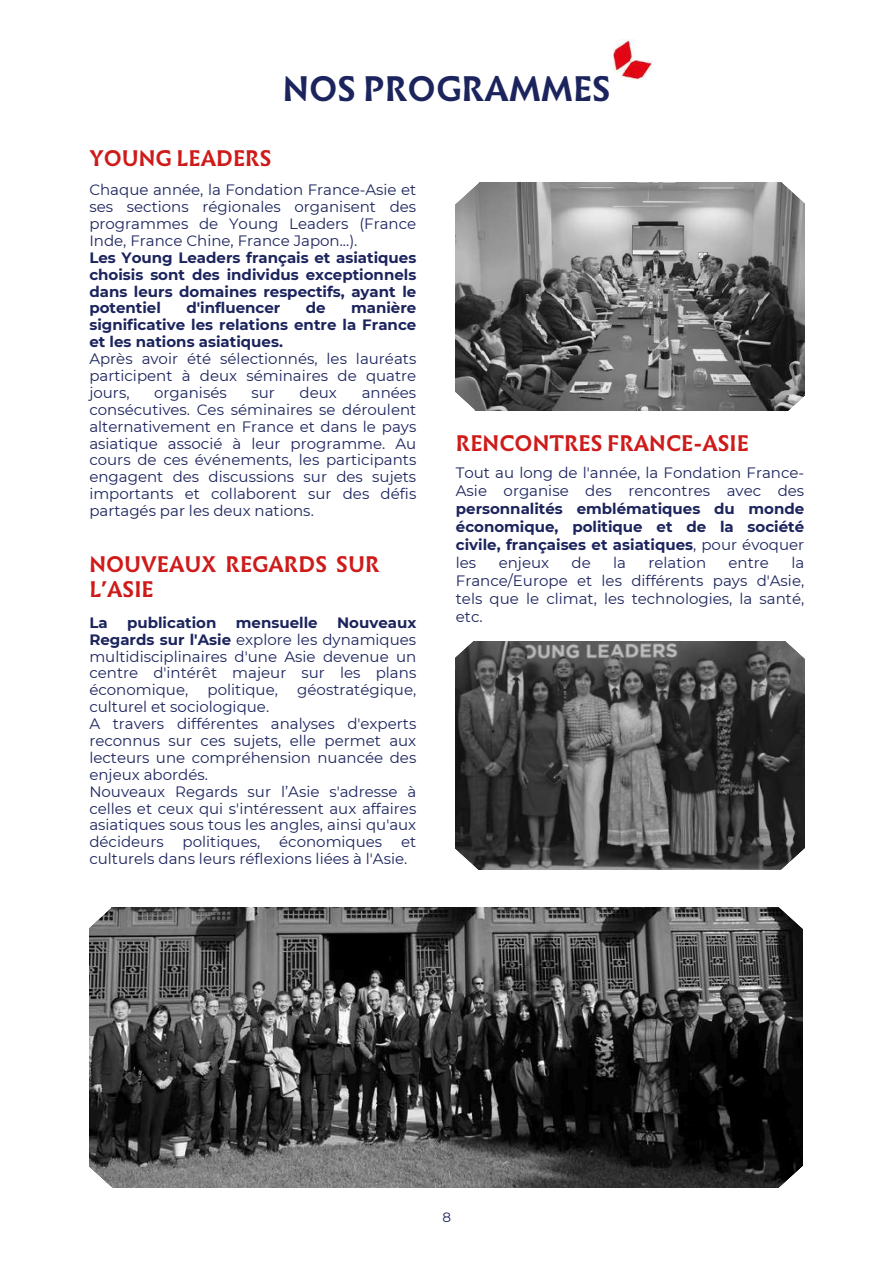
<style>
.page{position:relative;width:894px;height:1264px;background:#fff}
.page>*{position:absolute;margin:0;border:0;box-sizing:border-box;transform-origin:0 0}
.t1{font:700 33px "Infini";color:#1c245d}
.t2{font:700 21px/24.8px "Infini";color:#ce1b1a}
.t3{font:15px/16.8px "Montserrat";color:#1c245d;text-align:justify}
.t4{font:700 15px/16.8px "Montserrat";color:#1c245d;text-align:justify}
.t5{font:13.5px "Montserrat";color:#1c245d}
.s1{font-weight:700}
.s2{font-weight:400}
</style>
<div class="page">
<img style="left:455px;top:182px;width:348px;height:228px">
<img style="left:455px;top:641px;width:348px;height:228px">
<img style="left:613px;top:40px;width:39px;height:39px">
<img style="left:89px;top:907px;width:712px;height:280px">
<svg style="left:455px;top:182px;width:24px;height:26px"></svg>
<svg style="left:779px;top:392px;width:26px;height:19px"></svg>
<svg style="left:779px;top:182px;width:26px;height:25px"></svg>
<svg style="left:455px;top:384px;width:20px;height:27px"></svg>
<svg style="left:455px;top:641px;width:30px;height:20px"></svg>
<svg style="left:784px;top:641px;width:21px;height:27px"></svg>
<svg style="left:455px;top:845px;width:36px;height:25px"></svg>
<svg style="left:89px;top:907px;width:23px;height:26px"></svg>
<svg style="left:777px;top:1163px;width:26px;height:25px"></svg>
<svg style="left:777px;top:845px;width:28px;height:86px"></svg>
<svg style="left:89px;top:1163px;width:25px;height:25px"></svg>
<h1 class="t1" style="left:283px;top:63px;width:329px">NOS PROGRAMMES</h1>
<h2 class="t2" style="left:89px;top:146px;width:184px">YOUNG LEADERS</h2>
<p class="t3" style="left:89px;top:181px;width:328px">Chaque année, la Fondation France-Asie et ses sections régionales organisent des programmes de Young Leaders (France Inde, France Chine, France Japon...).</p>
<p class="t4" style="left:89px;top:249px;width:328px">Les Young Leaders français et asiatiques choisis sont des individus exceptionnels dans leurs domaines respectifs, ayant le potentiel</p>
<p class="t4" style="left:89px;top:300px;width:328px;text-indent:261px">manière significative les relations entre la France et les nations asiatiques.</p>
<p class="t3" style="left:89px;top:350px;width:328px">Après avoir été sélectionnés, les lauréats participent à deux séminaires de quatre jours,</p>
<p class="t4" style="left:186px;top:300px;width:95px">d'influencer</p>
<p class="t4" style="left:306px;top:300px;width:21px">de</p>
<p class="t3" style="left:154px;top:384px;width:74px">organisés</p>
<p class="t3" style="left:251px;top:384px;width:25px">sur</p>
<p class="t3" style="left:299px;top:384px;width:39px">deux</p>
<p class="t3" style="left:89px;top:384px;width:328px;text-indent:272px">années consécutives. Ces séminaires se déroulent alternativement en France et dans le pays asiatique associé à leur programme. Au cours de ces événements, les participants engagent des discussions sur des sujets importants et collaborent sur des défis partagés par les deux nations.</p>
<h2 class="t2" style="left:89px;top:552px;width:292px">NOUVEAUX REGARDS SUR<br>L’ASIE</h2>
<p class="t4" style="left:89px;top:614px;width:20px">La</p>
<p class="t4" style="left:127px;top:614px;width:91px">publication</p>
<p class="t4" style="left:236px;top:614px;width:83px">mensuelle</p>
<p class="t3" style="left:89px;top:614px;width:328px;text-indent:248px"><span class="s1">Nouveaux Regards sur l'Asie</span> explore les dynamiques multidisciplinaires d'une Asie devenue un centre d'intérêt majeur sur les plans économique,</p>
<p class="t3" style="left:207px;top:681px;width:72px">politique,</p>
<p class="t3" style="left:297px;top:681px;width:120px">géostratégique,</p>
<p class="t3" style="left:89px;top:698px;width:328px;text-align:left">culturel et sociologique.<br>A travers différentes analyses d'experts reconnus sur ces sujets, elle permet aux lecteurs une compréhension nuancée des enjeux abordés.<br>Nouveaux Regards sur l’Asie s'adresse à celles et ceux qui s'intéressent aux affaires asiatiques sous tous les angles, ainsi qu'aux décideurs</p>
<p class="t3" style="left:183px;top:833px;width:79px">politiques,</p>
<p class="t3" style="left:279px;top:833px;width:105px">économiques</p>
<p class="t3" style="left:89px;top:833px;width:328px;text-indent:312px">et culturels dans leurs réflexions liées à l'Asie.</p>
<h2 class="t2" style="left:455px;top:431px;width:294px">RENCONTRES FRANCE-ASIE</h2>
<p class="t3" style="left:455px;top:463px;width:350px;line-height:18px">Tout au long de l'année, la Fondation France-<br>Asie organise des rencontres avec des</p>
<p class="t4" style="left:455px;top:499px;width:350px;line-height:18px">personnalités emblématiques du monde économique, politique et de la société civile, françaises et asiatiques<span class="s2">, pour évoquer les</span></p>
<p class="t3" style="left:498px;top:554px;width:52px">enjeux</p>
<p class="t3" style="left:571px;top:554px;width:21px">de</p>
<p class="t3" style="left:613px;top:554px;width:14px">la</p>
<p class="t3" style="left:648px;top:554px;width:59px">relation</p>
<p class="t3" style="left:728px;top:554px;width:42px">entre</p>
<p class="t3" style="left:455px;top:553px;width:350px;line-height:18px;text-indent:335px">la France/Europe et les différents pays d'Asie, tels que le climat, les technologies, la santé, etc.</p>
<p class="t5" style="left:442px;top:1209px;width:10px">8</p>
</div>
